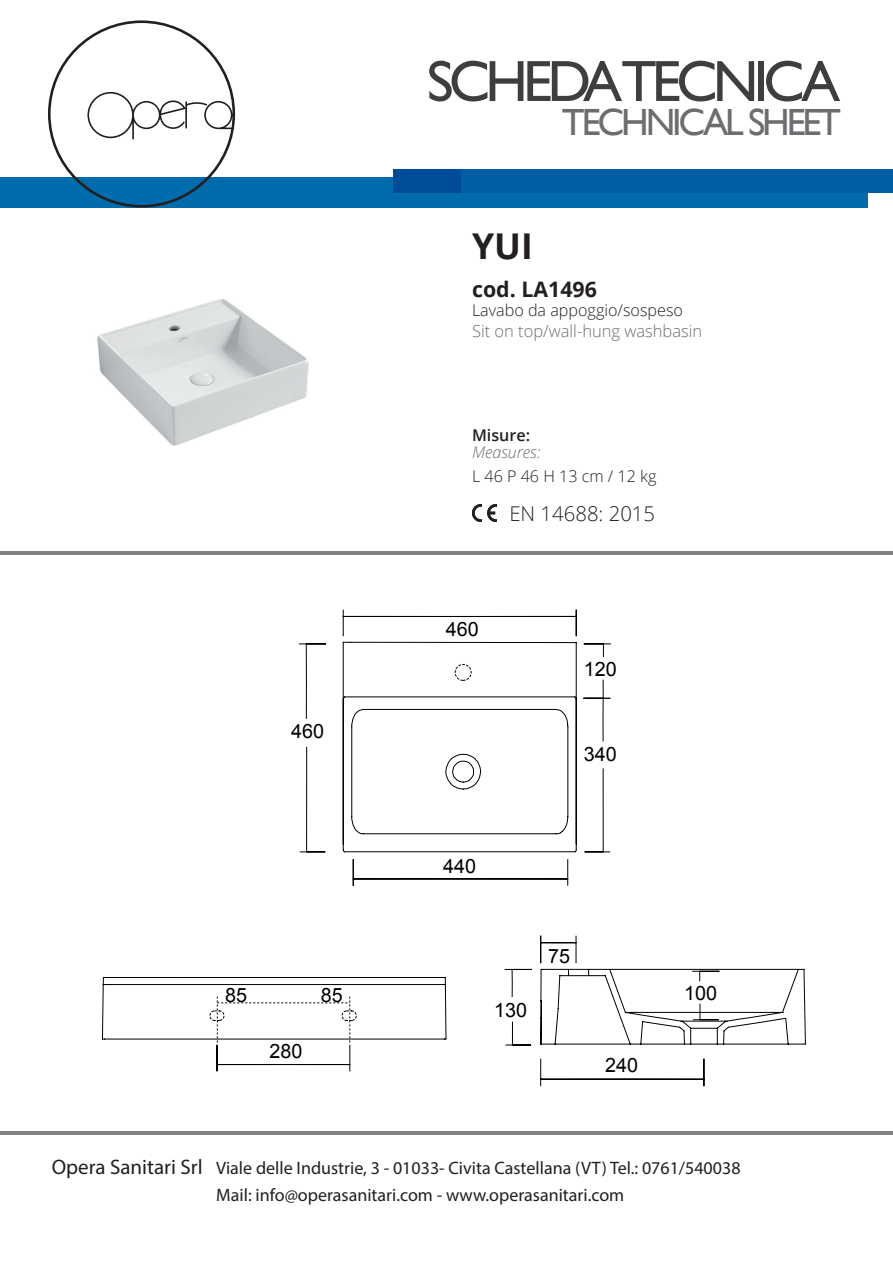
<style>
.page{position:relative;width:893px;height:1263px;background:#fff}
.page>*{position:absolute;margin:0;border:0;box-sizing:border-box;transform-origin:0 0}
.t1{font:58.35px "Gill Sans";letter-spacing:-.085em;color:#3e3e3f}
.t2{font:37.95px "Gill Sans";letter-spacing:-.085em;color:#6c6d70}
.t3{font:700 35.55px "Open Sans";color:#231f20}
.t4{font:700 21.3px "Open Sans";color:#231f20}
.t5{font:21px "Myriad Pro";color:#231f20}
.t6{font:300 20.4px "Open Sans";color:#231f20}
.t7{font:19.8px "Arial";color:#000001}
.t8{font:18px/27px "Myriad Pro";color:#231f20}
.t9{font:300 16.5px "Open Sans";color:#6c6d70}
.t10{font:300 16.2px "Open Sans";color:#231f20}
.t11{font:italic 300 16.2px "Open Sans";color:#6c6d70}
.t12{font:600 16.2px "Open Sans";color:#231f20}
</style>
<div class="page">
<img style="left:97px;top:299px;width:212px;height:147px">
<div style="left:0;top:177px;width:868px;height:31px;background:#006cac"></div>
<div style="left:393px;top:169px;width:500px;height:24px;background:#005fa3"></div>
<div style="left:393px;top:169px;width:67px;height:24px;background:#004c97"></div>
<hr style="left:0;top:1131px;width:893px;height:3px;background:#808285">
<hr style="left:0;top:551px;width:893px;height:3px;background:#808285">
<svg style="left:48px;top:20px;width:187px;height:188px"></svg>
<svg style="left:298px;top:643px;width:28px;height:76px"></svg>
<svg style="left:299px;top:746px;width:27px;height:106px"></svg>
<svg style="left:343px;top:609px;width:234px;height:28px"></svg>
<svg style="left:353px;top:859px;width:215px;height:27px"></svg>
<svg style="left:583px;top:643px;width:28px;height:14px"></svg>
<svg style="left:583px;top:679px;width:28px;height:63px"></svg>
<svg style="left:584px;top:768px;width:27px;height:84px"></svg>
<svg style="left:342px;top:641px;width:235px;height:212px"></svg>
<svg style="left:455px;top:664px;width:17px;height:17px"></svg>
<svg style="left:504px;top:969px;width:28px;height:28px"></svg>
<svg style="left:505px;top:1021px;width:27px;height:24px"></svg>
<svg style="left:540px;top:1058px;width:164px;height:29px"></svg>
<svg style="left:540px;top:935px;width:266px;height:110px"></svg>
<svg style="left:102px;top:977px;width:345px;height:95px"></svg>
<img style="left:472px;top:504px;width:24px;height:18px">
<h1 class="t1" style="left:427px;top:47px;width:415px">SCHEDA TECNICA</h1>
<h2 class="t2" style="left:562px;top:100px;width:281px">TECHNICAL SHEET</h2>
<h3 class="t3" style="left:472px;top:221px;width:62px">YUI</h3>
<p class="t4" style="left:472px;top:274px;width:126px">cod. LA1496</p>
<p class="t10" style="left:472px;top:299px;width:212px">Lavabo da appoggio/sospeso</p>
<p class="t9" style="left:472px;top:319px;width:232px">Sit on top/wall-hung washbasin</p>
<p class="t12" style="left:472px;top:424px;width:60px">Misure:</p>
<p class="t11" style="left:472px;top:441px;width:70px">Measures:</p>
<p class="t10" style="left:472px;top:465px;width:186px">L 46 P 46 H 13 cm / 12 kg</p>
<p class="t6" style="left:509px;top:499px;width:147px">EN 14688: 2015</p>
<p class="t7" style="left:291px;top:718px;width:34px">460</p>
<p class="t7" style="left:446px;top:616px;width:34px">460</p>
<p class="t7" style="left:584px;top:656px;width:34px">120</p>
<p class="t7" style="left:584px;top:741px;width:34px">340</p>
<p class="t7" style="left:225px;top:982px;width:23px">85</p>
<p class="t7" style="left:321px;top:982px;width:23px">85</p>
<p class="t7" style="left:270px;top:1038px;width:34px">280</p>
<p class="t7" style="left:443px;top:853px;width:34px">440</p>
<p class="t7" style="left:494px;top:997px;width:34px">130</p>
<p class="t7" style="left:548px;top:943px;width:23px">75</p>
<p class="t7" style="left:605px;top:1052px;width:34px">240</p>
<p class="t7" style="left:684px;top:980px;width:34px">100</p>
<p class="t5" style="left:52px;top:1154px;width:153px">Opera Sanitari Srl</p>
<p class="t8" style="left:216px;top:1154px;width:526px">Viale delle Industrie, 3 - 01033- Civita Castellana (VT) Tel.: 0761/540038<br>Mail: info@operasanitari.com - www.operasanitari.com</p>
</div>
